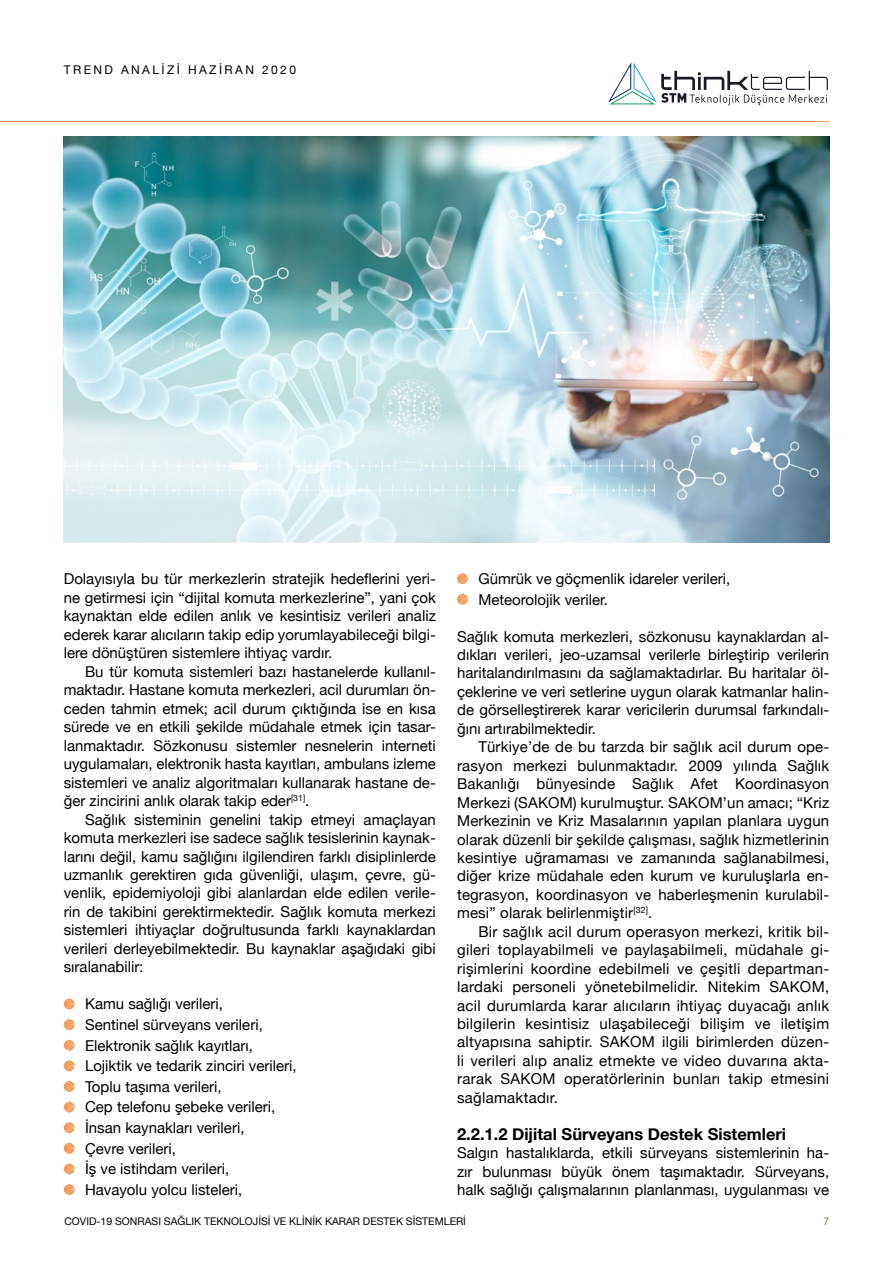
<style>
.page{position:relative;width:893px;height:1263px;background:#fff}
.page>*{position:absolute;margin:0;border:0;box-sizing:border-box;transform-origin:0 0}
.t1{font:700 16.5px "Helvetica Neue";color:#000}
.t2{font:15px/18.5px "Helvetica Neue";color:#000;text-align:justify}
.t3{font:12px "Helvetica Neue";letter-spacing:.2em;color:#000}
.t4{font:10.5px "Helvetica Neue";color:#000}
.t5{font:10.5px "Helvetica Neue";color:#768d2e}
</style>
<div class="page">
<hr style="left:0;top:121px;width:829px;height:1px;background:#f49655">
<svg style="left:608px;top:62px;width:220px;height:43px"></svg>
<div style="left:64px;top:998px;width:11px;height:11px;background:#f49956;border-radius:50%"></div>
<svg style="left:66px;top:999px;width:9px;height:10px"></svg>
<div style="left:64px;top:1019px;width:11px;height:11px;background:#f49956;border-radius:50%"></div>
<svg style="left:66px;top:1020px;width:9px;height:9px"></svg>
<div style="left:64px;top:1040px;width:11px;height:11px;background:#f49956;border-radius:50%"></div>
<svg style="left:66px;top:1040px;width:9px;height:10px"></svg>
<div style="left:64px;top:1060px;width:11px;height:11px;background:#f49956;border-radius:50%"></div>
<svg style="left:66px;top:1061px;width:9px;height:10px"></svg>
<div style="left:64px;top:1081px;width:11px;height:11px;background:#f49956;border-radius:50%"></div>
<svg style="left:66px;top:1081px;width:9px;height:10px"></svg>
<div style="left:64px;top:1102px;width:11px;height:10px;background:#f49956;border-radius:50%"></div>
<svg style="left:66px;top:1102px;width:9px;height:10px"></svg>
<div style="left:64px;top:1122px;width:11px;height:11px;background:#f49956;border-radius:50%"></div>
<svg style="left:66px;top:1123px;width:9px;height:10px"></svg>
<div style="left:64px;top:1143px;width:11px;height:11px;background:#f49956;border-radius:50%"></div>
<svg style="left:66px;top:1143px;width:9px;height:10px"></svg>
<div style="left:64px;top:1163px;width:11px;height:11px;background:#f49956;border-radius:50%"></div>
<svg style="left:66px;top:1164px;width:9px;height:10px"></svg>
<div style="left:64px;top:1184px;width:11px;height:11px;background:#f49956;border-radius:50%"></div>
<svg style="left:66px;top:1184px;width:9px;height:10px"></svg>
<div style="left:457px;top:573px;width:11px;height:11px;background:#f49956;border-radius:50%"></div>
<svg style="left:460px;top:574px;width:8px;height:10px"></svg>
<div style="left:457px;top:594px;width:11px;height:11px;background:#f49956;border-radius:50%"></div>
<svg style="left:460px;top:594px;width:8px;height:10px"></svg>
<img style="left:64px;top:136px;width:765px;height:406px">
<p class="t3" style="left:64px;top:61px;width:234px">TREND ANALİZİ HAZİRAN 2020</p>
<p class="t2" style="left:64px;top:570px;width:374px">Dolayısıyla bu tür merkezlerin stratejik hedeflerini yeri&shy;ne getirmesi için “dijital komuta merkezlerine”, yani çok kaynaktan elde edilen anlık ve kesintisiz verileri analiz ederek karar alıcıların takip edip yorumlayabileceği bilgi&shy;lere dönüştüren sistemlere ihtiyaç vardır.</p>
<p class="t2" style="left:64px;top:663px;width:374px;text-indent:21px">Bu tür komuta sistemleri bazı hastanelerde kullanıl&shy;maktadır. Hastane komuta merkezleri, acil durumları ön&shy;ceden tahmin etmek; acil durum çıktığında ise en kısa sürede ve en etkili şekilde müdahale etmek için tasar&shy;lanmaktadır. Sözkonusu sistemler nesnelerin interneti uygulamaları, elektronik hasta kayıtları, ambulans izleme sistemleri ve analiz algoritmaları kullanarak hastane de&shy;ğer zincirini anlık olarak takip eder<sup>[31]</sup>.</p>
<p class="t2" style="left:64px;top:811px;width:374px;text-indent:21px">Sağlık sisteminin genelini takip etmeyi amaçlayan komuta merkezleri ise sadece sağlık tesislerinin kaynak&shy;larını değil, kamu sağlığını ilgilendiren farklı disiplinlerde uzmanlık gerektiren gıda güvenliği, ulaşım, çevre, gü&shy;venlik, epidemiyoloji gibi alanlardan elde edilen verile&shy;rin de takibini gerektirmektedir. Sağlık komuta merkezi sistemleri ihtiyaçlar doğrultusunda farklı kaynaklardan verileri derleyebilmektedir. Bu kaynaklar aşağıdaki gibi sıralanabilir:</p>
<p class="t2" style="left:85px;top:995px;width:213px;line-height:20.5px;text-align:left">Kamu sağlığı verileri,<br>Sentinel sürveyans verileri,<br>Elektronik sağlık kayıtları,<br>Lojiktik ve tedarik zinciri verileri,<br>Toplu taşıma verileri,<br>Cep telefonu şebeke verileri,<br>İnsan kaynakları verileri,<br>Çevre verileri,<br>İş ve istihdam verileri,<br>Havayolu yolcu listeleri,</p>
<p class="t2" style="left:478px;top:569px;width:253px;line-height:20.5px">Gümrük ve göçmenlik idareler verileri,<br>Meteorolojik veriler.</p>
<p class="t2" style="left:457px;top:628px;width:374px">Sağlık komuta merkezleri, sözkonusu kaynaklardan al&shy;dıkları verileri, jeo-uzamsal verilerle birleştirip verilerin haritalandırılmasını da sağlamaktadırlar. Bu haritalar öl&shy;çeklerine ve veri setlerine uygun olarak katmanlar halin&shy;de görselleştirerek karar vericilerin durumsal farkındalı&shy;ğını artırabilmektedir.</p>
<p class="t2" style="left:457px;top:739px;width:374px;text-indent:21px">Türkiye’de de bu tarzda bir sağlık acil durum ope&shy;rasyon merkezi bulunmaktadır. 2009 yılında Sağlık Bakanlığı bünyesinde Sağlık Afet Koordinasyon Merkezi (SAKOM) kurulmuştur. SAKOM’un amacı; “Kriz Merkezinin ve Kriz Masalarının yapılan planlara uygun olarak düzenli bir şekilde çalışması, sağlık hizmetlerinin kesintiye uğramaması ve zamanında sağlanabilmesi, diğer krize müdahale eden kurum ve kuruluşlarla en&shy;tegrasyon, koordinasyon ve haberleşmenin kurulabil&shy;mesi” olarak belirlenmiştir<sup>[32]</sup>.</p>
<p class="t2" style="left:457px;top:923px;width:374px;text-indent:21px">Bir sağlık acil durum operasyon merkezi, kritik bil&shy;gileri toplayabilmeli ve paylaşabilmeli, müdahale gi&shy;rişimlerini koordine edebilmeli ve çeşitli departman&shy;lardaki personeli yönetebilmelidir. Nitekim SAKOM, acil durumlarda karar alıcıların ihtiyaç duyacağı anlık bilgilerin kesintisiz ulaşabileceği bilişim ve iletişim altyapısına sahiptir. SAKOM ilgili birimlerden düzen&shy;li verileri alıp analiz etmekte ve video duvarına akta&shy;rarak SAKOM operatörlerinin bunları takip etmesini sağlamaktadır.</p>
<p class="t1" style="left:457px;top:1121px;width:331px">2.2.1.2 Dijital Sürveyans Destek Sistemleri</p>
<p class="t2" style="left:457px;top:1144px;width:374px">Salgın hastalıklarda, etkili sürveyans sistemlerinin ha&shy;zır bulunması büyük önem taşımaktadır. Sürveyans, halk sağlığı çalışmalarının planlanması, uygulanması ve</p>
<p class="t4" style="left:64px;top:1214px;width:403px">COVID-19 SONRASI SAĞLIK TEKNOLOJİSİ VE KLİNİK KARAR DESTEK SİSTEMLERİ</p>
<p class="t5" style="left:823px;top:1214px;width:7px">7</p>
</div>
